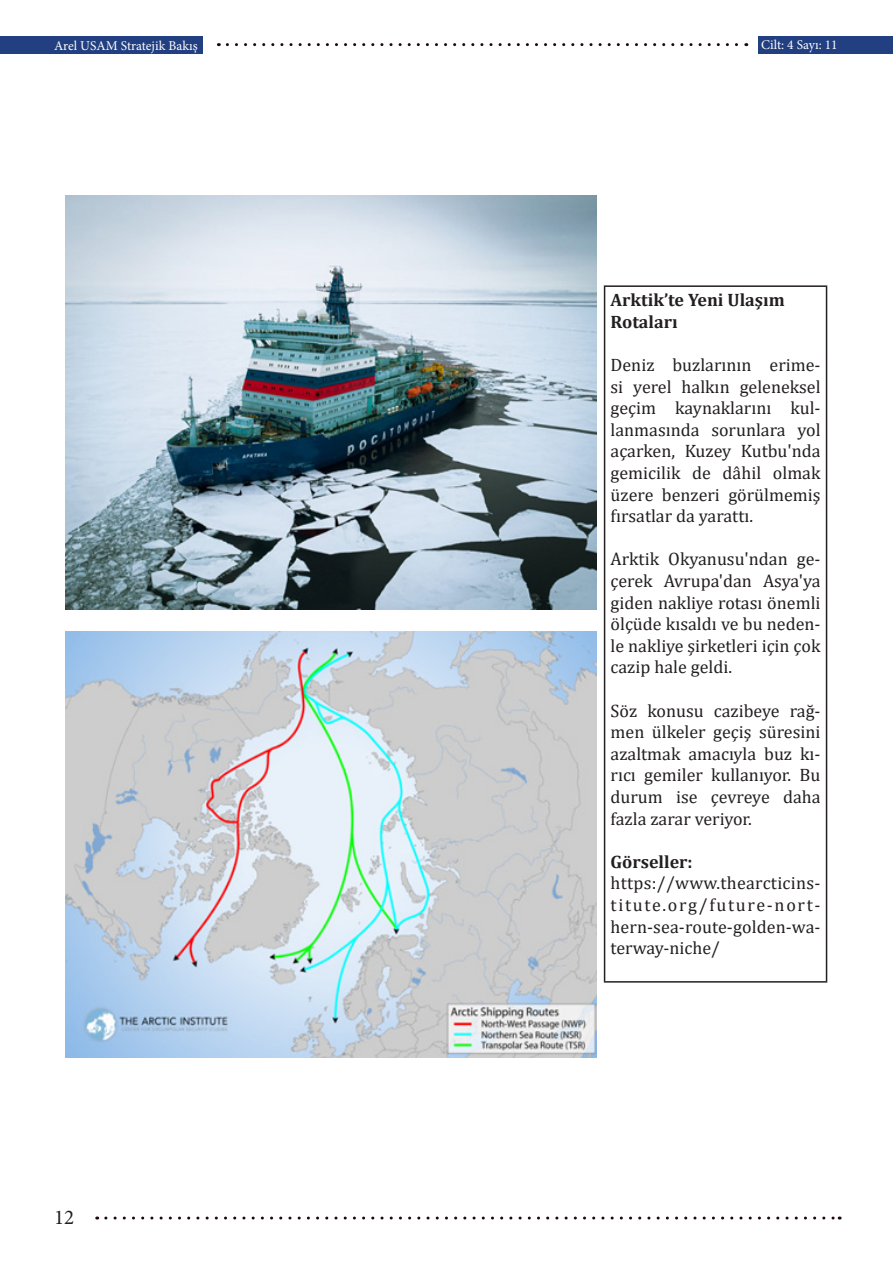
<style>
.page{position:relative;width:893px;height:1263px;background:#fff}
.page>*{position:absolute;margin:0;border:0;box-sizing:border-box;transform-origin:0 0}
.t1{font:21px "Minion Pro";color:#231f20}
.t2{font:18px/21.6px "Cambria";color:#231f20;text-align:justify}
.t3{font:700 18px "Cambria";color:#231f20}
.t4{font:13.5px "Minion Pro";color:#fff}
</style>
<div class="page">
<div style="left:0;top:36px;width:203px;height:18px;background:#213f81"></div>
<svg style="left:227px;top:43px;width:520px;height:3px"></svg>
<svg style="left:106px;top:1216px;width:734px;height:3px"></svg>
<div style="left:758px;top:36px;width:135px;height:18px;background:#213f81"></div>
<img style="left:66px;top:196px;width:530px;height:413px">
<img style="left:66px;top:631px;width:530px;height:426px">
<hr style="left:604px;top:285px;width:223px;height:2px;background:#231f20">
<hr style="left:604px;top:287px;width:1px;height:694px;background:#231f20">
<hr style="left:826px;top:287px;width:1px;height:694px;background:#231f20">
<hr style="left:604px;top:981px;width:223px;height:1px;background:#231f20">
<p class="t4" style="left:54px;top:37px;width:145px">Arel USAM Stratejik Bakış</p>
<p class="t4" style="left:761px;top:35px;width:78px">Cilt: 4 Sayı: 11</p>
<p class="t1" style="left:54px;top:1203px;width:22px">12</p>
<p class="t3" style="left:611px;top:287px;width:176px">Arktik’te Yeni Ulaşım</p>
<p class="t3" style="left:611px;top:309px;width:69px">Rotaları</p>
<p class="t2" style="left:611px;top:354px;width:211px">Deniz buzlarının erime&shy;si yerel halkın geleneksel geçim kaynaklarını kul&shy;lanmasında sorunlara yol açarken, Kuzey Kutbu'nda gemicilik de dâhil olmak üzere benzeri görülmemiş fırsatlar da yarattı.</p>
<p class="t2" style="left:611px;top:548px;width:211px">Arktik Okyanusu'ndan ge&shy;çerek Avrupa'dan Asya'ya giden nakliye rotası önemli ölçüde kısaldı ve bu neden&shy;le nakliye şirketleri için çok cazip hale geldi.</p>
<p class="t2" style="left:611px;top:700px;width:211px">Söz konusu cazibeye rağ&shy;men ülkeler geçiş süresini azaltmak amacıyla buz kı&shy;rıcı gemiler kullanıyor. Bu durum ise çevreye daha fazla zarar veriyor.</p>
<p class="t3" style="left:611px;top:849px;width:83px">Görseller:</p>
<p class="t2" style="left:611px;top:872px;width:211px">https://www.thearcticins&shy;titute.org/future-nort&shy;hern-sea-route-golden-wa&shy;terway-niche/</p>
</div>
